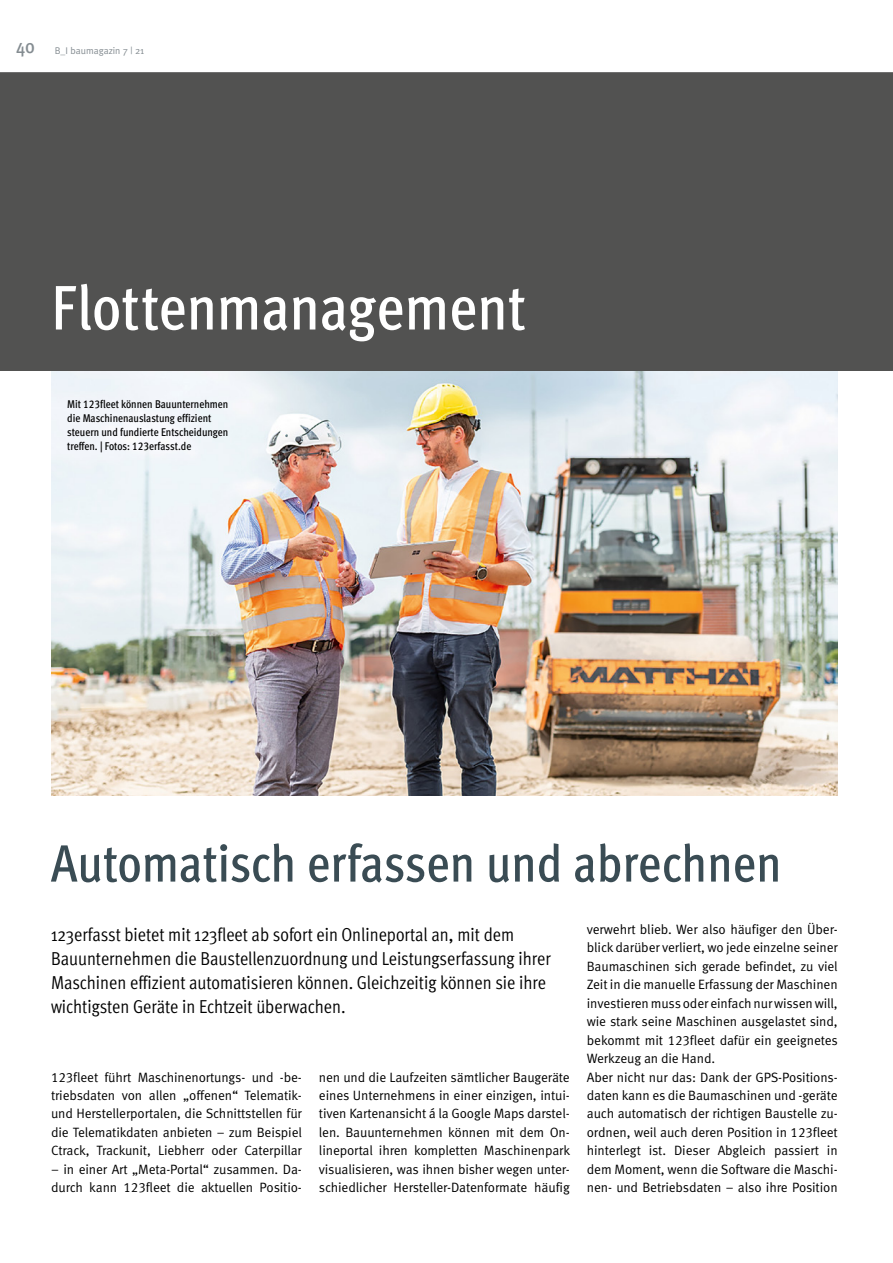
<style>
.page{position:relative;width:893px;height:1263px;background:#fff}
.page>*{position:absolute;margin:0;border:0;box-sizing:border-box;transform-origin:0 0}
.t1{font:500 condensed 63px "Meta OT";color:#fff}
.t2{font:500 condensed 52.5px "Meta OT";color:#3a4c54}
.t3{font:18.75px/24px "Meta OT Cond Norm";color:#000}
.t4{font:13.5px/18.5px "Meta OT";letter-spacing:-.01em;color:#000;text-align:justify}
.t5{font:500 condensed 11.25px/13.8px "Meta OT";color:#000}
.t6{font:9.75px "Meta Plus Normal";color:#848c91}
.s1{font-family:"Meta OT";font-weight:500;font-stretch:condensed;font-size:19.5px}
</style>
<div class="page">
<img style="left:51px;top:371px;width:787px;height:424px">
<div style="left:0;top:73px;width:893px;height:298px;background:#525251"></div>
<hr style="left:0;top:72px;width:893px;height:1px;background:#565656">
<p class="t6" style="left:16px;top:45px;width:130px"><span class="s1">40</span> B_I baumagazin 7 | 21</p>
<h1 class="t1" style="left:51px;top:267px;width:476px">Flottenmanagement</h1>
<p class="t5" style="left:67px;top:397px;width:163px">Mit 123fleet können Bauunternehmen die Maschinenauslastung effizient steuern und fundierte Entscheidungen treffen. | Fotos: 123erfasst.de</p>
<h2 class="t2" style="left:51px;top:830px;width:732px">Automatisch erfassen und abrechnen</h2>
<p class="t3" style="left:51px;top:922px;width:501px">123erfasst bietet mit 123fleet ab sofort ein Onlineportal an, mit dem Bauunternehmen die Baustellenzuordnung und Leistungserfassung ihrer Maschinen effizient automatisieren können. Gleichzeitig können sie ihre wichtigsten Geräte in Echtzeit überwachen.</p>
<p class="t4" style="left:51px;top:1068px;width:252px">123fleet führt Maschinenortungs- und -be&shy;triebsdaten von allen „offenen“ Telematik&shy;und Herstellerportalen, die Schnittstellen für die Telematikdaten anbieten – zum Beispiel Ctrack, Trackunit, Liebherr oder Caterpillar</p>
<p class="t4" style="left:51px;top:1160px;width:252px">– in einer Art „Meta-Portal“ zusammen. Da&shy;durch kann 123fleet die aktuellen Positio-</p>
<p class="t4" style="left:319px;top:1068px;width:253px">nen und die Laufzeiten sämtlicher Baugeräte eines Unternehmens in einer einzigen, intui&shy;tiven Kartenansicht á la Google Maps darstel&shy;len. Bauunternehmen können mit dem On&shy;lineportal ihren kompletten Maschinenpark visualisieren, was ihnen bisher wegen unter&shy;schiedlicher Hersteller-Datenformate häufig</p>
<p class="t4" style="left:587px;top:920px;width:253px;text-align:left">verwehrt blieb. Wer also häufiger den Über&shy;blick darüber verliert, wo jede einzelne seiner Baumaschinen sich gerade befindet, zu viel Zeit in die manuelle Erfassung der Maschinen investieren muss oder einfach nur wissen will, wie stark seine Maschinen ausgelastet sind, bekommt mit 123fleet dafür ein geeignetes Werkzeug an die Hand.<br>Aber nicht nur das: Dank der GPS-Positions&shy;daten kann es die Baumaschinen und -geräte auch automatisch der richtigen Baustelle zu&shy;ordnen, weil auch deren Position in 123fleet hinterlegt ist. Dieser Abgleich passiert in dem Moment, wenn die Software die Maschi&shy;nen- und Betriebsdaten – also ihre Position</p>
</div>
